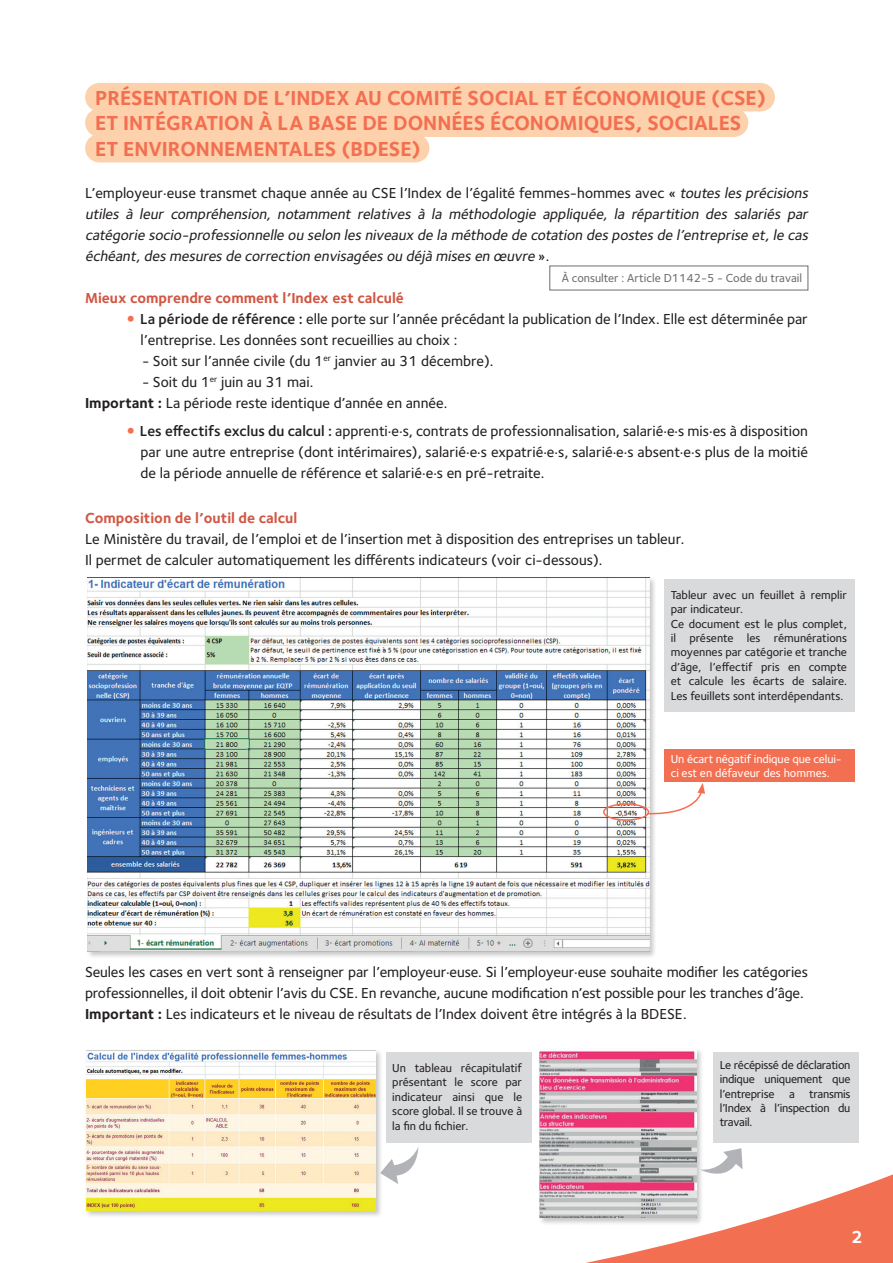
<style>
.page{position:relative;width:893px;height:1263px;background:#fff}
.page>*{position:absolute;margin:0;border:0;box-sizing:border-box;transform-origin:0 0}
.t1{font:700 21px/25.2px "Foundry Sterling";color:#f36f51}
.t2{font:700 18px "Foundry Sterling";color:#fff}
.t3{font:500 15px/21px "Foundry Sterling";color:#231f20}
.t4{font:italic 500 15px/21px "Foundry Sterling";color:#231f20;text-align:justify}
.t5{font:700 15px "Foundry Sterling";color:#d15744}
.t6{font:500 12px/14.4px "Foundry Sterling";color:#231f20;text-align:justify}
.t7{font:500 12px/14.4px "Foundry Sterling";letter-spacing:-.01em;color:#fff}
.t8{font:500 12px "Foundry Sterling";color:#6c6d70}
.s1{font-style:normal}
.s2{font-family:"Zapfino";font-weight:400;color:#f36f51}
.s3{font-weight:600}
.s4{font-weight:700}
</style>
<div class="page">
<div style="left:99px;top:83px;width:662px;height:28px;background:#fdd1ab"></div>
<div style="left:99px;top:108px;width:635px;height:29px;background:#fdd1ab"></div>
<div style="left:99px;top:134px;width:316px;height:28px;background:#fdd1ab"></div>
<svg style="left:386px;top:1114px;width:507px;height:149px"></svg>
<div style="left:386px;top:1052px;width:145px;height:90px;background:#d9dadc"></div>
<div style="left:713px;top:1052px;width:146px;height:90px;background:#d9dadc"></div>
<div style="left:84px;top:1049px;width:299px;height:169px;background:#231f20;opacity:.25"></div>
<img style="left:86px;top:1050px;width:289px;height:161px">
<div style="left:538px;top:1048px;width:165px;height:177px;background:#231f20;opacity:.25"></div>
<img style="left:540px;top:1049px;width:156px;height:169px">
<div style="left:664px;top:579px;width:191px;height:132px;background:#d9dadc"></div>
<div style="left:664px;top:749px;width:191px;height:33px;background:#f36f51"></div>
<div style="left:86px;top:576px;width:571px;height:383px;background:#231f20;opacity:.25"></div>
<img style="left:88px;top:578px;width:561px;height:373px">
<div style="left:603px;top:803px;width:46px;height:18px;border:2px solid #f36f51;border-radius:50%"></div>
<svg style="left:646px;top:783px;width:59px;height:32px"></svg>
<svg style="left:380px;top:1146px;width:38px;height:38px"></svg>
<svg style="left:700px;top:1148px;width:43px;height:34px"></svg>
<h1 class="t1" style="left:95px;top:86px;width:672px">PRÉSENTATION DE L’INDEX AU COMITÉ SOCIAL ET ÉCONOMIQUE (CSE)<br>ET INTÉGRATION À LA BASE DE DONNÉES ÉCONOMIQUES, SOCIALES<br>ET ENVIRONNEMENTALES (BDESE)</h1>
<p class="t4" style="left:85px;top:182px;width:728px"><span class="s1">L’employeur·euse transmet chaque année au CSE l’Index de l’égalité femmes-hommes avec «</span> toutes les précisions utiles à leur compréhension, notamment relatives à la méthodologie appliquée, la répartition des salariés par catégorie socio-professionnelle ou selon les niveaux de la méthode de cotation des postes de l’entreprise et,le cas échéant,des mesures de correction envisagées ou déjà mises en œuvre <span class="s1">» .</span></p>
<p class="t8" style="left:562px;top:271px;width:242px">À consulter : Article D1142-5 - Code du travail</p>
<p class="t5" style="left:85px;top:289px;width:320px">Mieux comprendre comment l’Index est calculé</p>
<p class="t3" style="left:141px;top:308px;width:669px;text-indent:-22px"><span class="s2">•</span> <span class="s3">La période de référence :</span> elle porte sur l’année précédant la publication de l’Index. Elle est déterminée par l’entreprise. Les données sont recueillies au choix :</p>
<p class="t3" style="left:142px;top:350px;width:353px">- Soit sur l’année civile (du 1<sup>er</sup> janvier au 31 décembre).</p>
<p class="t3" style="left:85px;top:371px;width:364px;text-indent:57px">- Soit du 1<sup>er</sup> juin au 31 mai.<br><span class="s4">Important :</span> La période reste identique d’année en année.</p>
<p class="t3" style="left:141px;top:421px;width:669px;text-align:justify;text-indent:-22px"><span class="s2">•</span> <span class="s3">Les effectifs exclus du calcul :</span> apprenti·e·s, contrats de professionnalisation, salarié∙e∙s mis·es à disposition par une autre entreprise (dont intérimaires), salarié∙e∙s expatrié·e·s, salarié∙e∙s absent∙e∙s plus de la moitié de la période annuelle de référence et salarié∙e∙s en pré-retraite.</p>
<p class="t5" style="left:85px;top:509px;width:214px">Composition de l’outil de calcul</p>
<p class="t3" style="left:85px;top:529px;width:601px">Le Ministère du travail, de l’emploi et de l’insertion met à disposition des entreprises un tableur.<br>Il permet de calculer automatiquement les différents indicateurs (voir ci-dessous).</p>
<p class="t6" style="left:671px;top:588px;width:178px;text-align:left">Tableur avec un feuillet à remplir par indicateur.<br>Ce document est le plus complet, il présente les rémunérations moyennes par catégorie et tranche d’âge, l’effectif pris en compte et calcule les écarts de salaire.<br>Les feuillets sont interdépendants.</p>
<p class="t7" style="left:671px;top:752px;width:172px">Un écart négatif indique que celui&shy;ci est en défaveur des hommes.</p>
<p class="t3" style="left:85px;top:961px;width:724px">Seules les cases en vert sont à renseigner par l’employeur·euse. Si l’employeur∙euse souhaite modifier les catégories professionnelles, il doit obtenir l’avis du CSE. En revanche, aucune modification n’est possible pour les tranches d’âge.<br><span class="s4">Important :</span> Les indicateurs et le niveau de résultats de l’Index doivent être intégrés à la BDESE.</p>
<p class="t6" style="left:392px;top:1061px;width:131px">Un tableau récapitulatif présentant le score par indicateur ainsi que le score global. Il se trouve à la fin du fichier.</p>
<p class="t6" style="left:720px;top:1058px;width:132px">Le récépissé de déclaration indique uniquement que l’entreprise a transmis l’Index à l’inspection du travail.</p>
<p class="t2" style="left:851px;top:1226px;width:13px">2</p>
</div>
